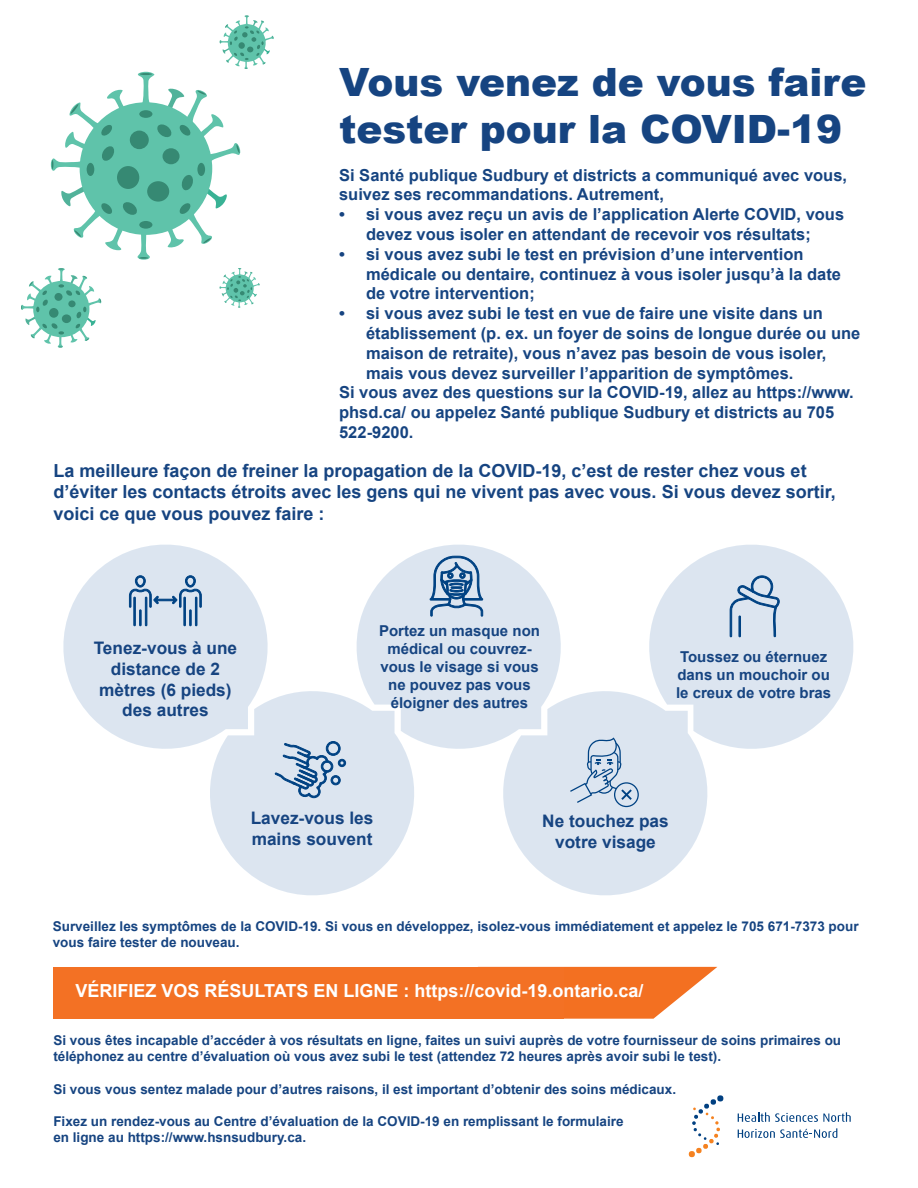
<style>
.page{position:relative;width:918px;height:1188px;background:#fff}
.page>*{position:absolute;margin:0;border:0;box-sizing:border-box;transform-origin:0 0}
.t1{font:900 39px/46.8px "Arial";color:#164481}
.t2{font:700 18px/21.6px "Arial";color:#164481}
.t3{font:700 18px "Arial";color:#fff}
.t4{font:700 17.25px/20.7px "Arial";color:#164481;text-align:center}
.t5{font:700 16.5px/19.8px "Arial";color:#164481}
.t6{font:700 15px/18px "Arial";color:#164481;text-align:center}
.t7{font:700 13.5px/16.2px "Arial";color:#164481}
</style>
<div class="page">
<svg style="left:21px;top:268px;width:81px;height:80px"></svg>
<svg style="left:220px;top:268px;width:40px;height:40px"></svg>
<svg style="left:51px;top:15px;width:223px;height:245px"></svg>
<svg style="left:689px;top:1095px;width:34px;height:62px"></svg>
<svg style="left:738px;top:1112px;width:113px;height:10px"></svg>
<svg style="left:738px;top:1128px;width:99px;height:10px"></svg>
<svg style="left:478px;top:967px;width:239px;height:52px"></svg>
<svg style="left:63px;top:544px;width:205px;height:205px;fill:#dce5f0"></svg>
<svg style="left:503px;top:691px;width:205px;height:205px;fill:#dce5f0"></svg>
<svg style="left:356px;top:544px;width:214px;height:211px;fill:#dce5f0"></svg>
<svg style="left:200px;top:685px;width:224px;height:211px;fill:#dce5f0"></svg>
<svg style="left:640px;top:544px;width:214px;height:214px;fill:#dce5f0"></svg>
<svg style="left:125px;top:560px;width:80px;height:80px;background:#bdcee0"></svg>
<div style="left:53px;top:967px;width:510px;height:51px;background:#f37124"></div>
<svg style="left:272px;top:730px;width:79px;height:80px;background:#b8cade"></svg>
<svg style="left:418px;top:552px;width:80px;height:73px;background:#b0c4da"></svg>
<svg style="left:570px;top:737px;width:69px;height:70px;background:#bfcfe1"></svg>
<svg style="left:714px;top:570px;width:79px;height:80px;background:#c6d5e5"></svg>
<p class="t1" style="left:339px;top:57px;width:529px">Vous venez de vous faire tester pour la COVID-19</p>
<p class="t5" style="left:339px;top:165px;width:509px">Si Santé publique Sudbury et districts a communiqué avec vous, suivez ses recommandations. Autrement,</p>
<p class="t5" style="left:339px;top:205px;width:507px;text-align:center">• si vous avez reçu un avis de l’application Alerte COVID, vous devez vous isoler en attendant de recevoir vos résultats;</p>
<p class="t5" style="left:366px;top:245px;width:477px;text-indent:-27px">• si vous avez subi le test en prévision d’une intervention médicale ou dentaire, continuez à vous isoler jusqu’à la date de votre intervention;</p>
<p class="t5" style="left:366px;top:304px;width:496px;text-indent:-27px">• si vous avez subi le test en vue de faire une visite dans un établissement (p. ex. un foyer de soins de longue durée ou une maison de retraite), vous n’avez pas besoin de vous isoler, mais vous devez surveiller l’apparition de symptômes.</p>
<p class="t5" style="left:339px;top:383px;width:516px">Si vous avez des questions sur la COVID-19, allez au https://www. phsd.ca/ ou appelez Santé publique Sudbury et districts au 705<br>522-9200.</p>
<p class="t2" style="left:53px;top:460px;width:784px">La meilleure façon de freiner la propagation de la COVID-19, c’est de rester chez vous et d’éviter les contacts étroits avec les gens qui ne vivent pas avec vous. Si vous devez sortir, voici ce que vous pouvez faire :</p>
<p class="t4" style="left:94px;top:638px;width:145px">Tenez-vous à une distance de 2 mètres (6 pieds) des autres</p>
<p class="t6" style="left:379px;top:622px;width:162px">Portez un masque non médical ou couvrez&shy;vous le visage si vous ne pouvez pas vous éloigner des autres</p>
<p class="t6" style="left:676px;top:649px;width:157px;text-align:left">Toussez ou éternuez dans un mouchoir ou le creux de votre bras</p>
<p class="t4" style="left:251px;top:809px;width:124px;text-align:left">Lavez-vous les mains souvent</p>
<p class="t4" style="left:542px;top:812px;width:128px">Ne touchez pas votre visage</p>
<p class="t7" style="left:53px;top:919px;width:807px">Surveillez les symptômes de la COVID-19. Si vous en développez, isolez-vous immédiatement et appelez le 705 671-7373 pour vous faire tester de nouveau.</p>
<p class="t3" style="left:75px;top:979px;width:570px">VÉRIFIEZ VOS RÉSULTATS EN LIGNE : https://covid-19.ontario.ca/</p>
<p class="t7" style="left:53px;top:1033px;width:789px">Si vous êtes incapable d’accéder à vos résultats en ligne, faites un suivi auprès de votre fournisseur de soins primaires ou téléphonez au centre d’évaluation où vous avez subi le test (attendez 72 heures après avoir subi le test).</p>
<p class="t7" style="left:53px;top:1081px;width:624px">Si vous vous sentez malade pour d’autres raisons, il est important d’obtenir des soins médicaux.</p>
<p class="t7" style="left:53px;top:1114px;width:572px">Fixez un rendez-vous au Centre d’évaluation de la COVID-19 en remplissant le formulaire</p>
<p class="t7" style="left:53px;top:1130px;width:254px">en ligne au https://www.hsnsudbury.ca.</p>
</div>
